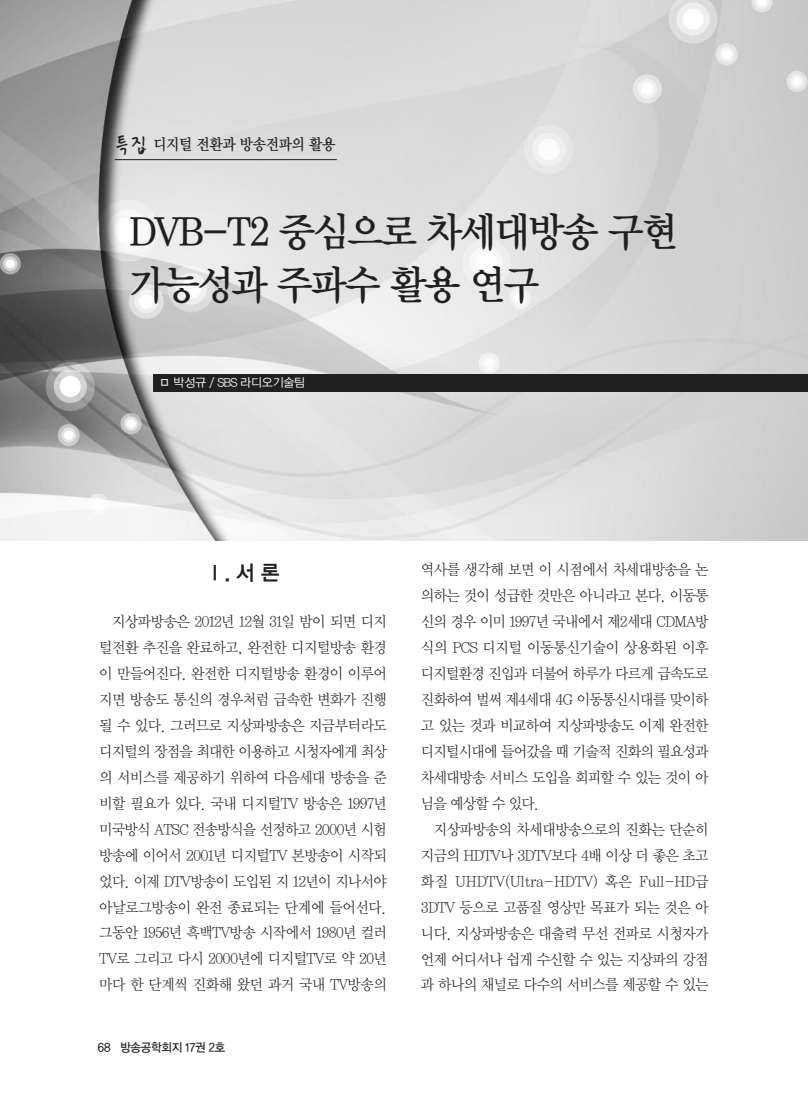
<style>
.page{position:relative;width:808px;height:1106px;background:#fff}
.page>*{position:absolute;margin:0;border:0;box-sizing:border-box;transform-origin:0 0}
.t1{font:40.5px/52.5px "YDVY Mj O Std 14";letter-spacing:-.055em;color:#231f20;scale:.95 1}
.t2{font:25.5px "YDV Sos Std B";color:#231f20}
.t3{font:21px "YDVYGO Std 14";color:#231f20;scale:.95 1}
.t4{font:15.75px "YDVY Mj O Std 14";letter-spacing:-.03em;color:#231f20;scale:.9 1}
.t5{font:15px/26px "YDVY Mj O Std 12";letter-spacing:-.045em;color:#231f20;text-align:justify;scale:.95 1}
.t6{font:12px "YDVYGO Std 12";letter-spacing:-.02em;color:#fff}
.t7{font:12px "YDVYGO Std 13";letter-spacing:-.02em;color:#231f20;scale:.95 1}
</style>
<div class="page">
<img style="left:0;top:0;width:808px;height:540px">
<hr style="left:115px;top:159px;width:222px;height:1px;background:#231f20">
<div style="left:153px;top:374px;width:655px;height:18px;background:#231f20"></div>
<h2 class="t2" style="left:114px;top:131px;width:35px">특집</h2>
<p class="t4" style="left:153px;top:137px;width:204px">디지털 전환과 방송전파의 활용</p>
<h1 class="t1" style="left:129px;top:207px;width:579px">DVB-T2 중심으로 차세대방송 구현 가능성과 주파수 활용 연구</h1>
<p class="t6" style="left:159px;top:376px;width:148px">□ 박성규 / SBS 라디오기술팀</p>
<h3 class="t3" style="left:206px;top:562px;width:79px">Ⅰ.서론</h3>
<p class="t5" style="left:99px;top:609px;width:304px;text-indent:13px">지상파방송은 2012년 12월 31일 밤이 되면 디지 털전환 추진을 완료하고, 완전한 디지털방송 환경 이 만들어진다. 완전한 디지털방송 환경이 이루어 지면 방송도 통신의 경우처럼 급속한 변화가 진행 될 수 있다. 그러므로 지상파방송은 지금부터라도 디지털의 장점을 최대한 이용하고 시청자에게 최상 의 서비스를 제공하기 위하여 다음세대 방송을 준 비할 필요가 있다. 국내 디지털TV 방송은 1997년 미국방식 ATSC 전송방식을 선정하고 2000년 시험 방송에 이어서 2001년 디지털TV 본방송이 시작되 었다. 이제 DTV방송이 도입된 지 12년이 지나서야 아날로그방송이 완전 종료되는 단계에 들어선다. 그동안 1956년 흑백TV방송 시작에서 1980년 컬러 TV로 그리고 다시 2000년에 디지털TV로 약 20년 마다 한 단계씩 진화해 왔던 과거 국내 TV방송의</p>
<p class="t7" style="left:98px;top:1041px;width:136px">68 방송공학회지 17권 2호</p>
<p class="t5" style="left:421px;top:557px;width:304px">역사를 생각해 보면 이 시점에서 차세대방송을 논 의하는 것이 성급한 것만은 아니라고 본다. 이동통 신의 경우 이미 1997년 국내에서 제2세대 CDMA방 식의 PCS 디지털 이동통신기술이 상용화된 이후 디지털환경 진입과 더불어 하루가 다르게 급속도로 진화하여 벌써 제4세대 4G 이동통신시대를 맞이하 고 있는 것과 비교하여 지상파방송도 이제 완전한 디지털시대에 들어갔을 때 기술적 진화의 필요성과 차세대방송 서비스 도입을 회피할 수 있는 것이 아 님을 예상할 수 있다.</p>
<p class="t5" style="left:421px;top:816px;width:304px;text-indent:13px">지상파방송의 차세대방송으로의 진화는 단순히 지금의 HDTV나 3DTV보다 4배 이상 더 좋은 초고 화질 UHDTV(Ultra-HDTV) 혹은 Full-HD급 3DTV 등으로 고품질 영상만 목표가 되는 것은 아 니다. 지상파방송은 대출력 무선 전파로 시청자가 언제 어디서나 쉽게 수신할 수 있는 지상파의 강점 과 하나의 채널로 다수의 서비스를 제공할 수 있는</p>
</div>
